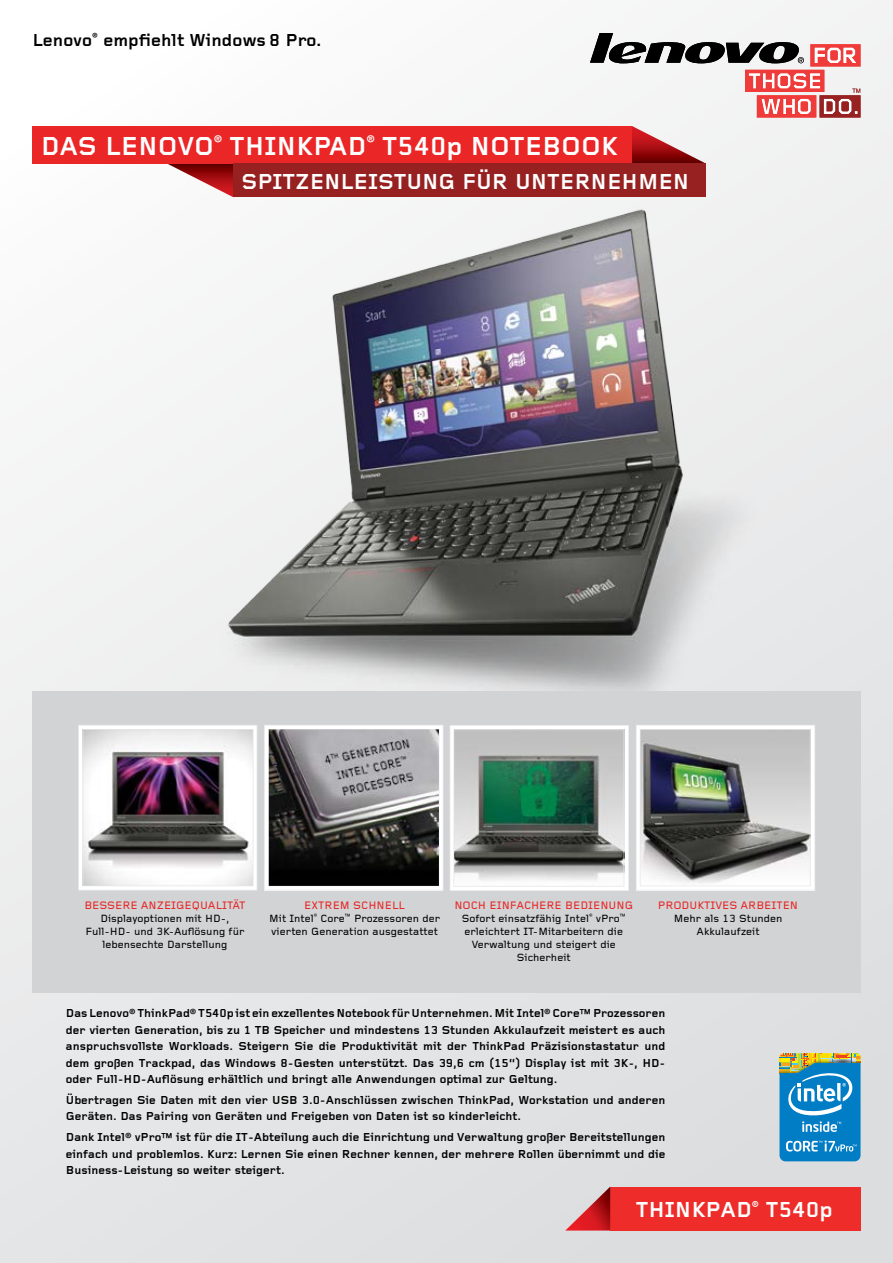
<style>
.page{position:relative;width:893px;height:1263px;background:#fff}
.page>*{position:absolute;margin:0;border:0;box-sizing:border-box;transform-origin:0 0}
.t1{font:700 27px "Lenovo Do";color:#fff}
.t2{font:700 22.5px "Lenovo Do";color:#fff}
.t3{font:700 18px "Lenovo Do";color:#000}
.t4{font:700 12px/16.5px "Lenovo Do";color:#000;text-align:justify}
.t5{font:500 11.25px "Lenovo Do";color:#e72526}
.t6{font:500 10.8px/13px "Lenovo Do";color:#000;text-align:center}
</style>
<div class="page">
<div style="left:0;top:0;width:893px;height:1263px;background:linear-gradient(to bottom,#fafafa,#dedfe0)"></div>
<img style="left:216px;top:203px;width:549px;height:488px">
<svg style="left:590px;top:33px;width:270px;height:85px"></svg>
<svg style="left:779px;top:1053px;width:81px;height:108px;background:#3e96bd"></svg>
<div style="left:610px;top:1186px;width:250px;height:44px;background:#ee2d2a"></div>
<svg style="left:565px;top:1186px;width:45px;height:44px;background:#ce7c7f"></svg>
<svg style="left:166px;top:163px;width:67px;height:34px"></svg>
<svg style="left:632px;top:126px;width:73px;height:37px"></svg>
<div style="left:32px;top:126px;width:600px;height:37px;background:#eb2627"></div>
<div style="left:233px;top:163px;width:472px;height:34px;background:#962120"></div>
<div style="left:32px;top:691px;width:828px;height:302px;background:#d1d3d4"></div>
<svg style="left:264px;top:725px;width:179px;height:165px;background:#f8f8f8"></svg>
<img style="left:636px;top:725px;width:179px;height:165px">
<img style="left:78px;top:725px;width:179px;height:165px">
<svg style="left:450px;top:725px;width:179px;height:166px"></svg>
<img style="left:269px;top:729px;width:170px;height:157px">
<h3 class="t3" style="left:32px;top:28px;width:291px">Lenovo<sup>®</sup> empfiehlt Windows 8 Pro.</h3>
<h1 class="t1" style="left:41px;top:127px;width:486px">Das Le novo<sup>®</sup> ThinkPad<sup>®</sup> T540p N oteb</h1>
<h1 class="t1" style="left:561px;top:127px;width:55px">ook</h1>
<h2 class="t2" style="left:242px;top:166px;width:444px">SPITZEN LEISTUNG FÜR UNTERN EH MEN</h2>
<p class="t5" style="left:84px;top:897px;width:88px">Bessere Anzeige</p>
<p class="t5" style="left:192px;top:897px;width:55px">qualität</p>
<p class="t6" style="left:85px;top:912px;width:161px">Displayoptionen mit HD -,<br>Full-HD - und 3K-Auflösung für lebensechte Darstellung</p>
<p class="t5" style="left:304px;top:897px;width:102px">Extre m schne ll</p>
<p class="t6" style="left:269px;top:912px;width:173px;text-align:left">Mit Intel<sup>®</sup> Core<sup>™</sup> Prozessoren der vierten Generation ausgestattet</p>
<p class="t5" style="left:454px;top:897px;width:178px">Noch einfachere Bedienung</p>
<p class="t6" style="left:462px;top:912px;width:166px">Sofort einsatzfähig Intel<sup>®</sup> vPro<sup>™ </sup>erleichtert IT-Mitarbeitern die<br>Verwaltung und steigert die<br>Sicherheit</p>
<p class="t5" style="left:658px;top:897px;width:142px">Produktives Arbeite n</p>
<p class="t6" style="left:674px;top:912px;width:110px">M ehr als 13 Stunden<br>Akkulaufzeit</p>
<p class="t4" style="left:66px;top:1005px;width:601px">Das Lenovo® ThinkPad® T540p ist ein exzellentes N otebook für Unternehmen. Mit Intel® Core™ Prozessoren der vierten Generation, bis zu 1 TB Speicher und mindestens 13 Stunden Akkulaufzeit meistert es auch anspruchsvollste Workloads. Steigern Sie die Produktivität mit der ThinkPad Präzisionstastatur und dem großen Trackpad, das Windows 8-Gesten unterstützt. Das 39,6 cm (15“) Display ist mit 3K-, HD - oder Full-HD -Auflösung erhältlich und bringt alle Anwendungen optimal zur Geltung.</p>
<p class="t4" style="left:66px;top:1091px;width:601px">Übertragen Sie Daten mit den vier USB 3.0-Anschlüssen zwischen ThinkPad, Workstation und anderen<br>Geräten. Das Pairing von Geräten und Freigeben von Daten ist so kinderleicht.</p>
<p class="t4" style="left:66px;top:1128px;width:601px">Dank Intel® vPro™ ist für die IT-Abteilung auch die Einrichtung und Verwaltung großer Bereitstellungen einfach und problemlos. Kurz: Lernen Sie einen Rechner kennen, der mehrere Rollen übernimmt und die Business-Leistung so weiter steigert.</p>
<h2 class="t2" style="left:636px;top:1194px;width:198px">ThinkPad<sup>®</sup> T540p</h2>
</div>
